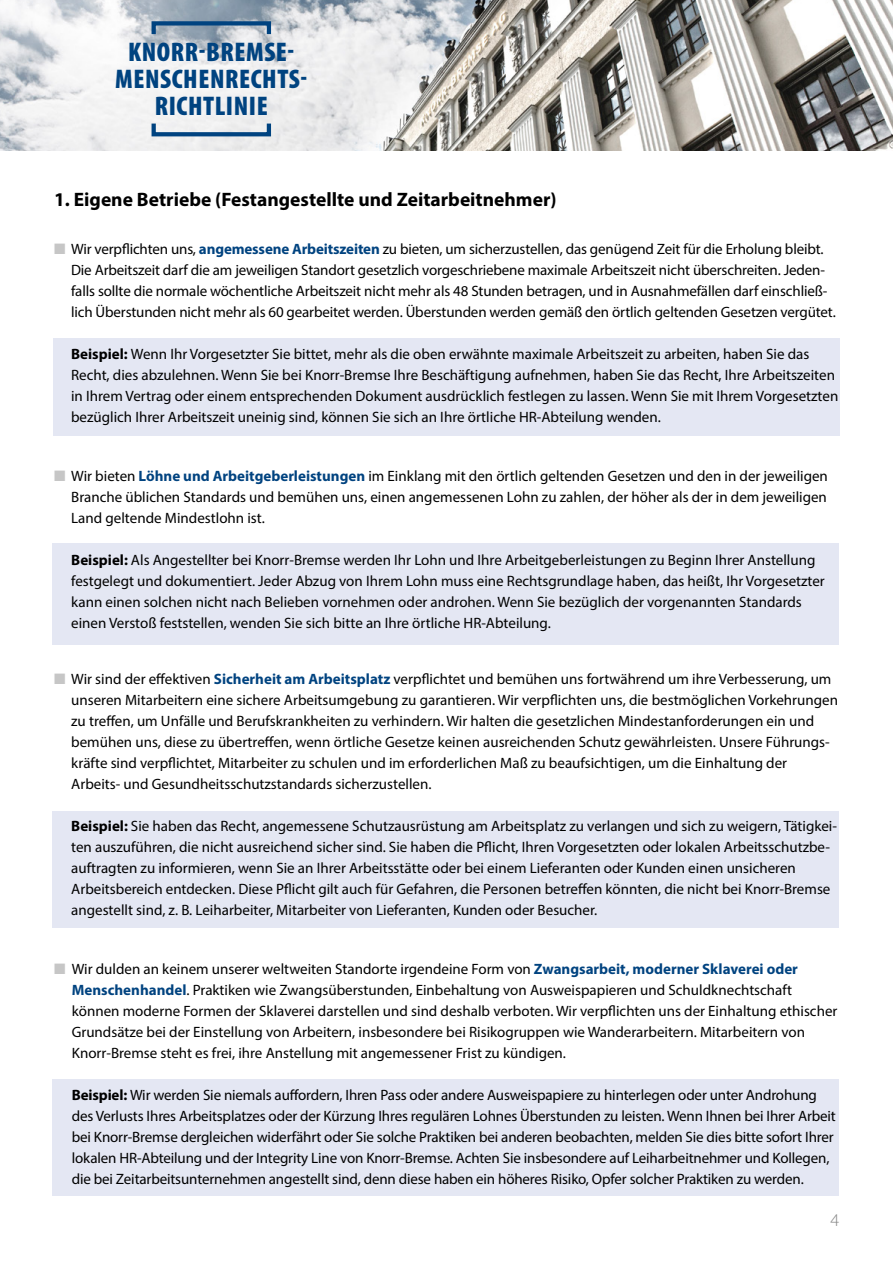
<style>
.page{position:relative;width:893px;height:1263px;background:#fff}
.page>*{position:absolute;margin:0;border:0;box-sizing:border-box;transform-origin:0 0}
.t1{font:900 condensed 27px/27px "Myriad Pro";letter-spacing:.02em;color:#004380;text-align:center}
.t2{font:700 19.5px "Myriad Pro";color:#000}
.t3{font:300 18px "Myriad Pro";color:#878787}
.t4{font:15px/21px "Myriad Pro";color:#000}
.s1{color:#c6c6c6}
.s2{font-weight:700;color:#004380}
.s3{font-weight:700}
</style>
<div class="page">
<img style="left:0;top:0;width:893px;height:151px">
<div style="left:53px;top:338px;width:787px;height:97px;background:#e4e7f3"></div>
<div style="left:53px;top:811px;width:786px;height:117px;background:#e4e7f3"></div>
<div style="left:53px;top:1079px;width:786px;height:117px;background:#e4e7f3"></div>
<div style="left:53px;top:544px;width:786px;height:101px;background:#e4e7f3"></div>
<div style="left:152px;top:121px;width:119px;height:15px;border:4px solid #004380"></div>
<div style="left:152px;top:21px;width:119px;height:15px;border:4px solid #004380"></div>
<h1 class="t1" style="left:115px;top:38px;width:194px">KNORR-BREMSE-<br>MENSCHENRECHTS-<br>RICHTLINIE</h1>
<h2 class="t2" style="left:54px;top:187px;width:504px">1. Eigene Betriebe (Festangestellte und Zeitarbeitnehmer)</h2>
<p class="t4" style="left:71px;top:238px;width:766px;text-indent:-17px"><span class="s1">■</span> Wir verpflichten uns, <span class="s2">angemessene Arbeitszeiten</span> zu bieten, um sicherzustellen, das genügend Zeit für die Erholung bleibt.<br>Die Arbeitszeit darf die am jeweiligen Standort gesetzlich vorgeschriebene maximale Arbeitszeit nicht überschreiten. Jeden&shy;falls sollte die normale wöchentliche Arbeitszeit nicht mehr als 48 Stunden betragen, und in Ausnahmefällen darf einschließ&shy;lich Überstunden nicht mehr als 60 gearbeitet werden. Überstunden werden gemäß den örtlich geltenden Gesetzen vergütet.</p>
<p class="t4" style="left:71px;top:343px;width:769px"><span class="s3">Beispiel:</span> Wenn Ihr Vorgesetzter Sie bittet, mehr als die oben erwähnte maximale Arbeitszeit zu arbeiten, haben Sie das Recht, dies abzulehnen. Wenn Sie bei Knorr-Bremse Ihre Beschäftigung aufnehmen, haben Sie das Recht, Ihre Arbeitszeiten in Ihrem Vertrag oder einem entsprechenden Dokument ausdrücklich festlegen zu lassen. Wenn Sie mit Ihrem Vorgesetzten bezüglich Ihrer Arbeitszeit uneinig sind, können Sie sich an Ihre örtliche HR-Abteilung wenden.</p>
<p class="t4" style="left:71px;top:465px;width:758px;text-align:justify;text-indent:-17px"><span class="s1">■</span> Wir bieten <span class="s2">Löhne und Arbeitgeberleistungen</span> im Einklang mit den örtlich geltenden Gesetzen und den in der jeweiligen Branche üblichen Standards und bemühen uns, einen angemessenen Lohn zu zahlen, der höher als der in dem jeweiligen Land geltende Mindestlohn ist.</p>
<p class="t4" style="left:71px;top:549px;width:755px"><span class="s3">Beispiel:</span> Als Angestellter bei Knorr-Bremse werden Ihr Lohn und Ihre Arbeitgeberleistungen zu Beginn Ihrer Anstellung festgelegt und dokumentiert. Jeder Abzug von Ihrem Lohn muss eine Rechtsgrundlage haben, das heißt, Ihr Vorgesetzter kann einen solchen nicht nach Belieben vornehmen oder androhen. Wenn Sie bezüglich der vorgenannten Standards einen Verstoß feststellen, wenden Sie sich bitte an Ihre örtliche HR-Abteilung.</p>
<p class="t4" style="left:71px;top:668px;width:768px;text-indent:-17px"><span class="s1">■</span> Wir sind der effektiven <span class="s2">Sicherheit am Arbeitsplatz</span> verpflichtet und bemühen uns fortwährend um ihre Verbesserung, um unseren Mitarbeitern eine sichere Arbeitsumgebung zu garantieren. Wir verpflichten uns, die bestmöglichen Vorkehrungen zu treffen, um Unfälle und Berufskrankheiten zu verhindern. Wir halten die gesetzlichen Mindestanforderungen ein und bemühen uns, diese zu übertreffen, wenn örtliche Gesetze keinen ausreichenden Schutz gewährleisten. Unsere Führungs&shy;kräfte sind verpflichtet, Mitarbeiter zu schulen und im erforderlichen Maß zu beaufsichtigen, um die Einhaltung der Arbeits- und Gesundheitsschutzstandards sicherzustellen.</p>
<p class="t4" style="left:71px;top:815px;width:767px"><span class="s3">Beispiel:</span> Sie haben das Recht, angemessene Schutzausrüstung am Arbeitsplatz zu verlangen und sich zu weigern, Tätigkei&shy;ten auszuführen, die nicht ausreichend sicher sind. Sie haben die Pflicht, Ihren Vorgesetzten oder lokalen Arbeitsschutzbe&shy;auftragten zu informieren, wenn Sie an Ihrer Arbeitsstätte oder bei einem Lieferanten oder Kunden einen unsicheren Arbeitsbereich entdecken. Diese Pflicht gilt auch für Gefahren, die Personen betreffen könnten, die nicht bei Knorr-Bremse angestellt sind, z. B. Leiharbeiter, Mitarbeiter von Lieferanten, Kunden oder Besucher.</p>
<p class="t4" style="left:72px;top:958px;width:767px;text-indent:-18px"><span class="s1">■</span> Wir dulden an keinem unserer weltweiten Standorte irgendeine Form von <span class="s2">Zwangsarbeit, moderner Sklaverei oder Menschenhandel</span>. Praktiken wie Zwangsüberstunden, Einbehaltung von Ausweispapieren und Schuldknechtschaft können moderne Formen der Sklaverei darstellen und sind deshalb verboten. Wir verpflichten uns der Einhaltung ethischer Grundsätze bei der Einstellung von Arbeitern, insbesondere bei Risikogruppen wie Wanderarbeitern. Mitarbeitern von Knorr-Bremse steht es frei, ihre Anstellung mit angemessener Frist zu kündigen.</p>
<p class="t4" style="left:72px;top:1084px;width:766px"><span class="s3">Beispiel:</span> Wir werden Sie niemals auffordern, Ihren Pass oder andere Ausweispapiere zu hinterlegen oder unter Androhung des Verlusts Ihres Arbeitsplatzes oder der Kürzung Ihres regulären Lohnes Überstunden zu leisten. Wenn Ihnen bei Ihrer Arbeit bei Knorr-Bremse dergleichen widerfährt oder Sie solche Praktiken bei anderen beobachten, melden Sie dies bitte sofort Ihrer lokalen HR-Abteilung und der Integrity Line von Knorr-Bremse. Achten Sie insbesondere auf Leiharbeitnehmer und Kollegen, die bei Zeitarbeitsunternehmen angestellt sind, denn diese haben ein höheres Risiko, Opfer solcher Praktiken zu werden.</p>
<p class="t3" style="left:831px;top:1209px;width:10px">4</p>
</div>
